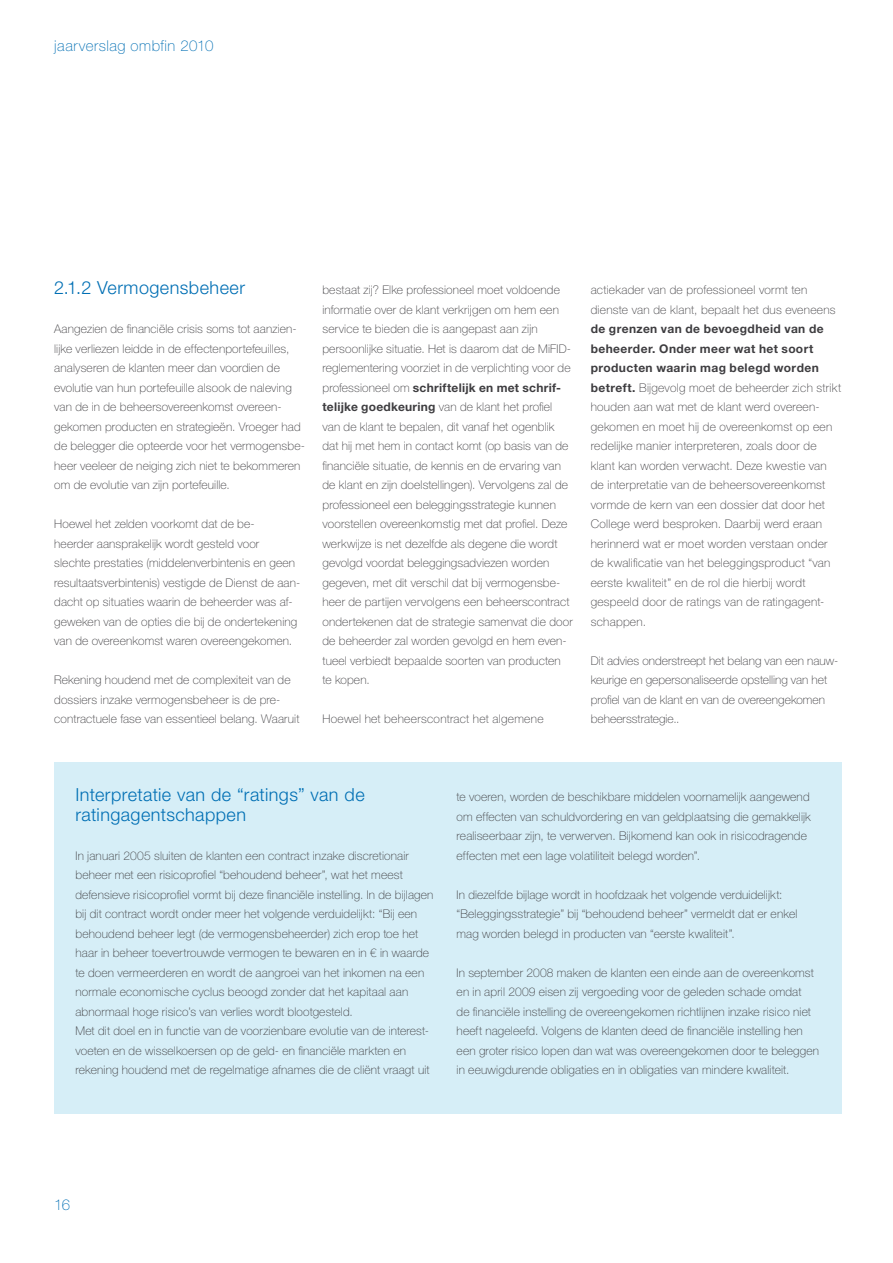
<style>
.page{position:relative;width:893px;height:1263px;background:#fff}
.page>*{position:absolute;margin:0;border:0;box-sizing:border-box;transform-origin:0 0}
.t1{font:300 18px/19.5px "Helvetica Neue LT Std";letter-spacing:.025em;color:#006fb4}
.t2{font:100 15px "Helvetica Neue LT Std";letter-spacing:.03em;color:#006fb4}
.t3{font:100 12px/19.5px "Helvetica Neue LT Std";letter-spacing:.015em;color:#3e3d40}
.s1{font-weight:700}
</style>
<div class="page">
<div style="left:54px;top:762px;width:788px;height:351px;background:#d6eef7"></div>
<p class="t2" style="left:54px;top:38px;width:161px">jaarverslag ombfin 2010</p>
<h1 class="t1" style="left:54px;top:278px;width:192px">2.1.2 Vermogensbeheer</h1>
<p class="t3" style="left:54px;top:319px;width:252px">Aangezien de financiële crisis soms tot aanzien&shy;lijke verliezen leidde in de effectenportefeuilles, analyseren de klanten meer dan voordien de evolutie van hun portefeuille alsook de naleving van de in de beheersovereenkomst overeen&shy;gekomen producten en strategieën. Vroeger had de belegger die opteerde voor het vermogensbe&shy;heer veeleer de neiging zich niet te bekommeren om de evolutie van zijn portefeuille.</p>
<p class="t3" style="left:54px;top:514px;width:248px">Hoewel het zelden voorkomt dat de be-<br>heerder aansprakelijk wordt gesteld voor<br>slechte prestaties (middelenverbintenis en geen resultaatsverbintenis) vestigde de Dienst de aan&shy;dacht op situaties waarin de beheerder was af&shy;geweken van de opties die bij de ondertekening van de overeenkomst waren overeengekomen.</p>
<p class="t3" style="left:54px;top:670px;width:247px">Rekening houdend met de complexiteit van de dossiers inzake vermogensbeheer is de pre&shy;contractuele fase van essentieel belang. Waaruit</p>
<p class="t3" style="left:322px;top:280px;width:252px">bestaat zij? Elke professioneel moet voldoende informatie over de klant verkrijgen om hem een service te bieden die is aangepast aan zijn persoonlijke situatie. Het is daarom dat de MiFID&shy;reglementering voorziet in de verplichting voor de professioneel om <span class="s1">schriftelijk en met schrif&shy;telijke goedkeuring</span> van de klant het profiel van de klant te bepalen, dit vanaf het ogenblik dat hij met hem in contact komt (op basis van de financiële situatie, de kennis en de ervaring van de klant en zijn doelstellingen). Vervolgens zal de professioneel een beleggingsstrategie kunnen voorstellen overeenkomstig met dat profiel. Deze werkwijze is net dezelfde als degene die wordt gevolgd voordat beleggingsadviezen worden gegeven, met dit verschil dat bij vermogensbe&shy;heer de partijen vervolgens een beheerscontract ondertekenen dat de strategie samenvat die door de beheerder zal worden gevolgd en hem even&shy;tueel verbiedt bepaalde soorten van producten te kopen.</p>
<p class="t3" style="left:322px;top:709px;width:223px">Hoewel het beheerscontract het algemene</p>
<p class="t3" style="left:591px;top:280px;width:246px">actiekader van de professioneel vormt ten dienste van de klant, bepaalt het dus eveneens</p>
<p class="t3" style="left:591px;top:319px;width:252px"><span class="s1">de grenzen van de bevoegdheid van de beheerder. Onder meer wat het soort producten waarin mag belegd worden betreft.</span> Bijgevolg moet de beheerder zich strikt houden aan wat met de klant werd overeen&shy;gekomen en moet hij de overeenkomst op een redelijke manier interpreteren, zoals door de klant kan worden verwacht. Deze kwestie van de interpretatie van de beheersovereenkomst vormde de kern van een dossier dat door het College werd besproken. Daarbij werd eraan herinnerd wat er moet worden verstaan onder de kwalificatie van het beleggingsproduct “van eerste kwaliteit” en de rol die hierbij wordt gespeeld door de ratings van de ratingagent&shy;schappen.</p>
<p class="t3" style="left:591px;top:651px;width:249px">Dit advies onderstreept het belang van een nauw&shy;keurige en gepersonaliseerde opstelling van het profiel van de klant en van de overeengekomen beheersstrategie..</p>
<h1 class="t1" style="left:75px;top:785px;width:291px">Interpretatie van de “ratings” van de ratingagentschappen</h1>
<p class="t3" style="left:75px;top:846px;width:359px">In januari 2005 sluiten de klanten een contract inzake discretionair beheer met een risicoprofiel “behoudend beheer”, wat het meest defensieve risicoprofiel vormt bij deze financiële instelling. In de bijlagen bij dit contract wordt onder meer het volgende verduidelijkt: “Bij een behoudend beheer legt (de vermogensbeheerder) zich erop toe het haar in beheer toevertrouwde vermogen te bewaren en in € in waarde te doen vermeerderen en wordt de aangroei van het inkomen na een normale economische cyclus beoogd zonder dat het kapitaal aan abnormaal hoge risico’s van verlies wordt blootgesteld.<br>Met dit doel en in functie van de voorzienbare evolutie van de interest&shy;voeten en de wisselkoersen op de geld- en financiële markten en rekening houdend met de regelmatige afnames die de cliënt vraagt uit</p>
<p class="t3" style="left:457px;top:787px;width:356px">te voeren, worden de beschikbare middelen voornamelijk aangewend om effecten van schuldvordering en van geldplaatsing die gemakkelijk realiseerbaar zijn, te verwerven. Bijkomend kan ook in risicodragende effecten met een lage volatiliteit belegd worden”.</p>
<p class="t3" style="left:457px;top:885px;width:342px">In diezelfde bijlage wordt in hoofdzaak het volgende verduidelijkt: “Beleggingsstrategie” bij “behoudend beheer” vermeldt dat er enkel mag worden belegd in producten van “eerste kwaliteit”.</p>
<p class="t3" style="left:457px;top:963px;width:364px">In september 2008 maken de klanten een einde aan de overeenkomst en in april 2009 eisen zij vergoeding voor de geleden schade omdat<br>de financiële instelling de overeengekomen richtlijnen inzake risico niet heeft nageleefd. Volgens de klanten deed de financiële instelling hen een groter risico lopen dan wat was overeengekomen door te beleggen in eeuwigdurende obligaties en in obligaties van mindere kwaliteit.</p>
<p class="t2" style="left:54px;top:1196px;width:18px">16</p>
</div>
